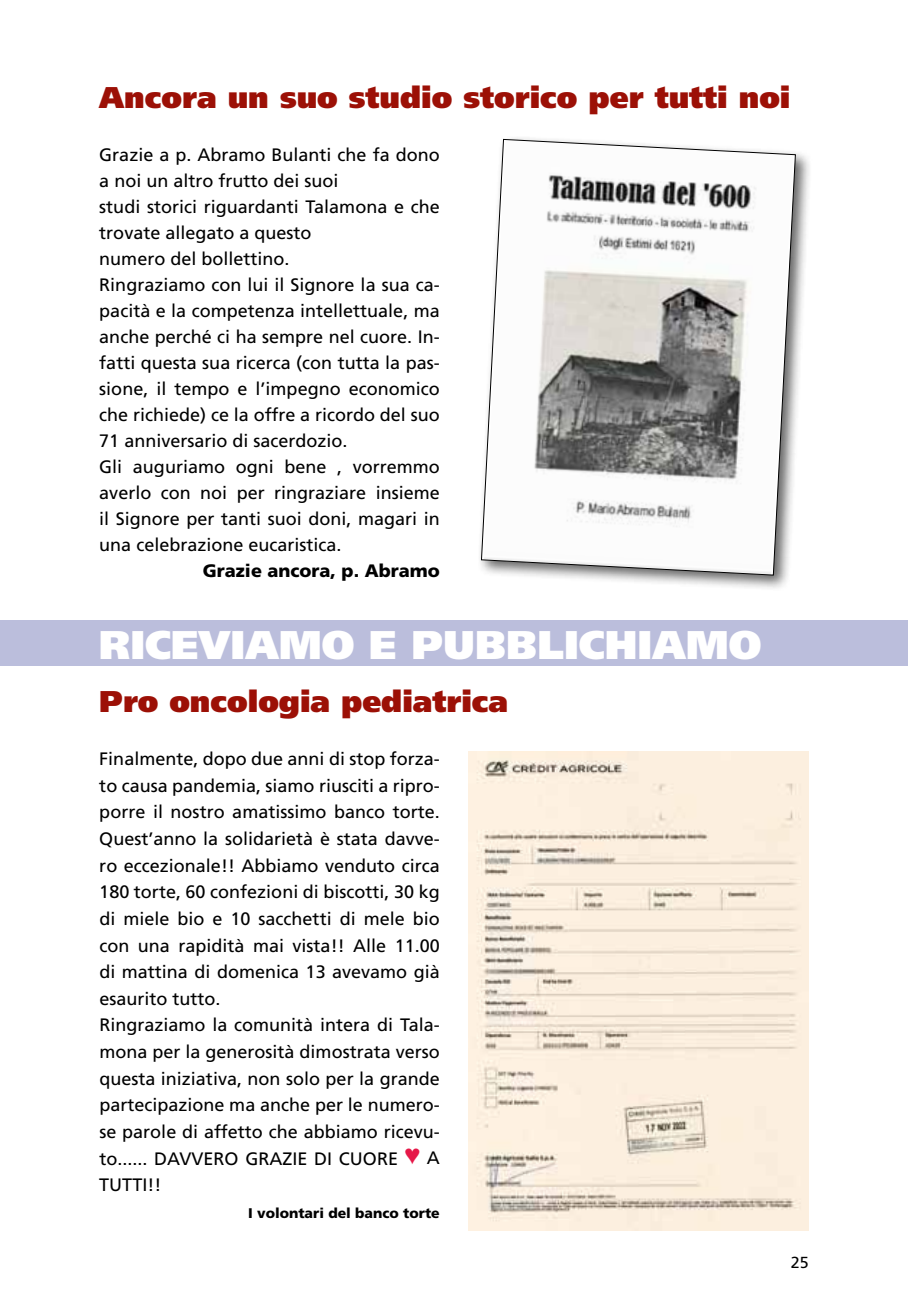
<style>
.page{position:relative;width:908px;height:1304px;background:#fff}
.page>*{position:absolute;margin:0;border:0;box-sizing:border-box;transform-origin:0 0}
.t1{font:900 40px "Frutiger";color:#fff}
.t2{font:900 30px "Frutiger";color:#9c1006}
.t3{font:18px/26.6px "Frutiger";color:#000}
.t4{font:900 18px "Frutiger";color:#000}
.t5{font:16px "Frutiger";color:#000}
.t6{font:900 14px "Frutiger";color:#000}
.s1{color:#e61848}
</style>
<div class="page">
<img style="left:468px;top:751px;width:340px;height:479px">
<div style="left:0;top:621px;width:907px;height:45px;background:#bbbedc"></div>
<div style="left:476px;top:135px;width:336px;height:457px;background:#000;opacity:.6"></div>
<svg style="left:480px;top:138px;width:316px;height:438px"></svg>
<h2 class="t2" style="left:99px;top:79px;width:692px">Ancora un suo studio storico per tutti noi</h2>
<p class="t3" style="left:99px;top:142px;width:342px;line-height:26px">Grazie a p. Abramo Bulanti che fa dono a noi un altro frutto dei suoi<br>studi storici riguardanti Talamona e che trovate allegato a questo<br>numero del bollettino.<br>Ringraziamo con lui il Signore la sua ca&shy;pacità e la competenza intellettuale, ma anche perché ci ha sempre nel cuore. I n&shy;fatti questa sua ricerca (con tutta la pas&shy;sione, il tempo e l’impegno economico che richiede) ce la offre a ricordo del suo 71 anniversario di sacerdozio.<br>Gli auguriamo ogni bene , vorremmo averlo con noi per ringraziare insieme il Signore per tanti suoi doni, magari in una celebrazione eucaristica.</p>
<p class="t4" style="left:203px;top:560px;width:238px">Grazie ancora, p. Abramo</p>
<h1 class="t1" style="left:99px;top:620px;width:128px">ricevia</h1>
<h1 class="t1" style="left:278px;top:620px;width:311px">mo e pubblichia</h1>
<h1 class="t1" style="left:685px;top:620px;width:77px">mo</h1>
<h2 class="t2" style="left:99px;top:683px;width:410px">Pro oncologia pediatrica</h2>
<p class="t3" style="left:99px;top:745px;width:342px">Finalmente, dopo due anni di stop forza&shy;to causa pandemia, siamo riusciti a ripro&shy;porre il nostro amatissimo banco torte.<br>Quest’anno la solidarietà è stata davve&shy;ro eccezionale!! Abbiamo venduto circa 180 torte, 60 confezioni di biscotti, 30 kg di miele bio e 10 sacchetti di mele bio con una rapidità mai vista!! Alle 11.00 di mattina di domenica 13 avevamo già esaurito tutto.<br>Ringraziamo la comunità intera di Tala&shy;mona per la generosità dimostrata verso questa iniziativa, non solo per la grande partecipazione ma anche per le numero&shy;se parole di affetto che abbiamo ricevu&shy;to...... DAVVERO</p>
<p class="t3" style="left:245px;top:1145px;width:106px">GRAZIE DI CUORE</p>
<p class="t3" style="left:404px;top:1145px;width:36px"><span class="s1">♥</span> A</p>
<p class="t3" style="left:99px;top:1171px;width:11px">TUTTI</p>
<p class="t3" style="left:147px;top:1171px;width:16px">!!</p>
<p class="t6" style="left:248px;top:1204px;width:193px">I volontari del banco torte</p>
<p class="t5" style="left:790px;top:1253px;width:19px">25</p>
</div>
